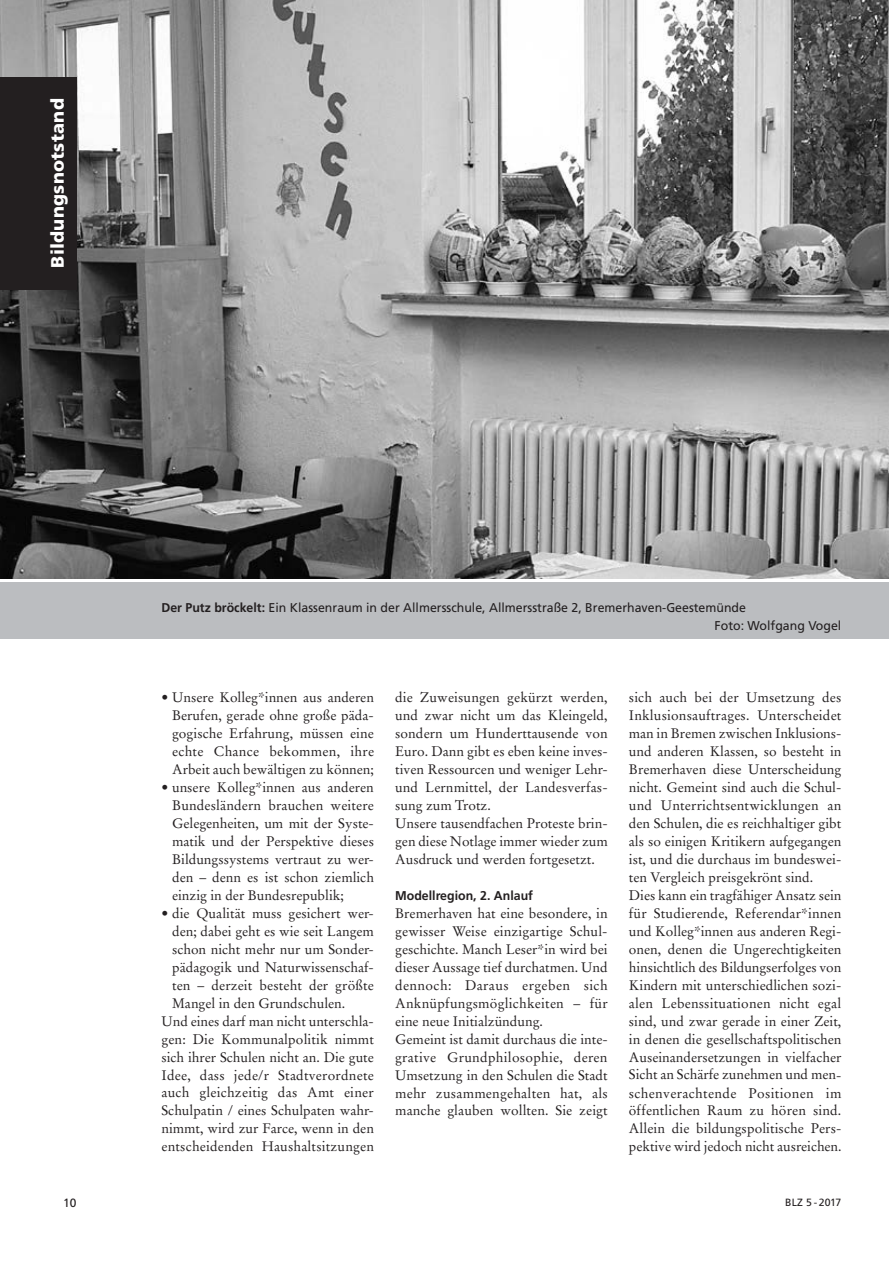
<style>
.page{position:relative;width:893px;height:1263px;background:#fff}
.page>*{position:absolute;margin:0;border:0;box-sizing:border-box;transform-origin:0 0}
.t1{font:900 18px "Frutiger";letter-spacing:.015em;color:#fff}
.t2{font:13.8px/18px "Stempel Garamond";color:#231f20}
.t3{font:13.8px "Stempel Garamond";letter-spacing:.02em;color:#231f20}
.t4{font:12.75px/18px "Frutiger";color:#231f20}
.t5{font:700 12.75px "Frutiger";color:#231f20}
.t6{font:12px "Frutiger";color:#231f20}
.t7{font:10.5px "Frutiger";letter-spacing:.015em;color:#231f20}
.s1{font-weight:700}
</style>
<div class="page">
<img style="left:0;top:0;width:888px;height:578px">
<div style="left:0;top:77px;width:76px;height:212px;background:#231f20"></div>
<div style="left:0;top:582px;width:888px;height:57px;background:#bbbdc0"></div>
<h1 class="t1" style="left:50px;top:268px;width:171px;rotate:-90deg">Bildungsnotstand</h1>
<p class="t4" style="left:714px;top:599px;width:128px;text-indent:-553px"><span class="s1">Der Putz bröckelt:</span> Ein Klassenraum in der Allmersschule, Allmersstraße 2, Bremerhaven-Geestemünde<br>Foto: Wolfgang Vogel</p>
<p class="t2" style="left:172px;top:689px;width:203px;text-align:justify;text-indent:-11px">• Unsere Kolleg*innen aus anderen Berufen, gerade ohne große päda&shy;gogische Erfahrung, müssen eine echte Chance bekommen, ihre Arbeit auch bewältigen zu können;</p>
<p class="t2" style="left:172px;top:779px;width:203px;text-align:justify;text-indent:-11px">• unsere Kolleg*innen aus anderen Bundesländern brauchen weitere Gelegenheiten, um mit der Syste&shy;matik und der Perspektive dieses Bildungssystems vertraut zu wer&shy;den – denn es ist schon ziemlich einzig in der Bundesrepublik;</p>
<p class="t2" style="left:161px;top:905px;width:214px">• die Qualität muss gesichert wer-</p>
<p class="t2" style="left:172px;top:923px;width:203px">den; dabei geht es wie seit Langem</p>
<p class="t2" style="left:172px;top:941px;width:203px">schon nicht mehr nur um Sonder-</p>
<p class="t2" style="left:172px;top:959px;width:203px">pädagogik und Naturwissenschaf-</p>
<p class="t2" style="left:172px;top:977px;width:203px">ten – derzeit besteht der größte</p>
<p class="t2" style="left:172px;top:995px;width:175px">Mangel in den Grundschulen.</p>
<p class="t2" style="left:161px;top:1013px;width:214px">Und eines darf man nicht unterschla-</p>
<p class="t2" style="left:161px;top:1031px;width:214px">gen: Die Kommunalpolitik nimmt</p>
<p class="t2" style="left:161px;top:1049px;width:214px">sich ihrer Schulen nicht an. Die gute</p>
<p class="t2" style="left:161px;top:1067px;width:214px">Idee, dass jede/r Stadtverordnete</p>
<p class="t3" style="left:161px;top:1087px;width:214px">auch gleichzeitig das Amt einer</p>
<p class="t2" style="left:161px;top:1103px;width:214px">Schulpatin / eines Schulpaten wahr-</p>
<p class="t2" style="left:161px;top:1121px;width:214px">nimmt, wird zur Farce, wenn in den</p>
<p class="t2" style="left:161px;top:1139px;width:214px">entscheidenden Haushaltsitzungen</p>
<p class="t2" style="left:395px;top:689px;width:214px">die Zuweisungen gekürzt werden, und zwar nicht um das Kleingeld, sondern um Hunderttausende von<br>Euro. Dann gibt es eben keine inves&shy;tiven Ressourcen und weniger Lehr&shy;und Lernmittel, der Landesverfas&shy;sung zum Trotz.<br>Unsere tausendfachen Proteste brin&shy;gen diese Notlage immer wieder zum<br>Ausdruck und werden fortgesetzt.</p>
<p class="t5" style="left:395px;top:890px;width:139px">Modellregion, 2. Anlauf</p>
<p class="t2" style="left:395px;top:905px;width:214px">Bremerhaven hat eine besondere, in gewisser Weise einzigartige Schul&shy;geschichte. Manch Leser*in wird bei dieser Aussage tief durchatmen. Und dennoch: Daraus ergeben sich Anknüpfungsmöglichkeiten – für eine neue Initialzündung.<br>Gemeint ist damit durchaus die inte&shy;grative Grundphilosophie, deren Umsetzung in den Schulen die Stadt mehr zusammengehalten hat, als manche glauben wollten. Sie zeigt</p>
<p class="t2" style="left:629px;top:689px;width:214px">sich auch bei der Umsetzung des Inklusionsauftrages. Unterscheidet man in Bremen zwischen Inklusions&shy;und anderen Klassen, so besteht in Bremerhaven diese Unterscheidung nicht. Gemeint sind auch die Schul&shy;und Unterrichtsentwicklungen an den Schulen, die es reichhaltiger gibt als so einigen Kritikern aufgegangen ist, und die durchaus im bundeswei&shy;ten Vergleich preisgekrönt sind.<br>Dies kann ein tragfähiger Ansatz sein für Studierende, Referendar*innen und Kolleg*innen aus anderen Regi&shy;onen, denen die Ungerechtigkeiten hinsichtlich des Bildungserfolges von Kindern mit unterschiedlichen sozi&shy;alen Lebenssituationen nicht egal sind, und zwar gerade in einer Zeit, in denen die gesellschaftspolitischen Auseinandersetzungen in vielfacher Sicht an Schärfe zunehmen und men&shy;schenverachtende Positionen im öffentlichen Raum zu hören sind.<br>Allein die bildungspolitische Pers&shy;pektive wird jedoch nicht ausreichen.</p>
<p class="t6" style="left:63px;top:1198px;width:15px">10</p>
<p class="t7" style="left:785px;top:1198px;width:58px">BLZ 5 - 2017</p>
</div>
